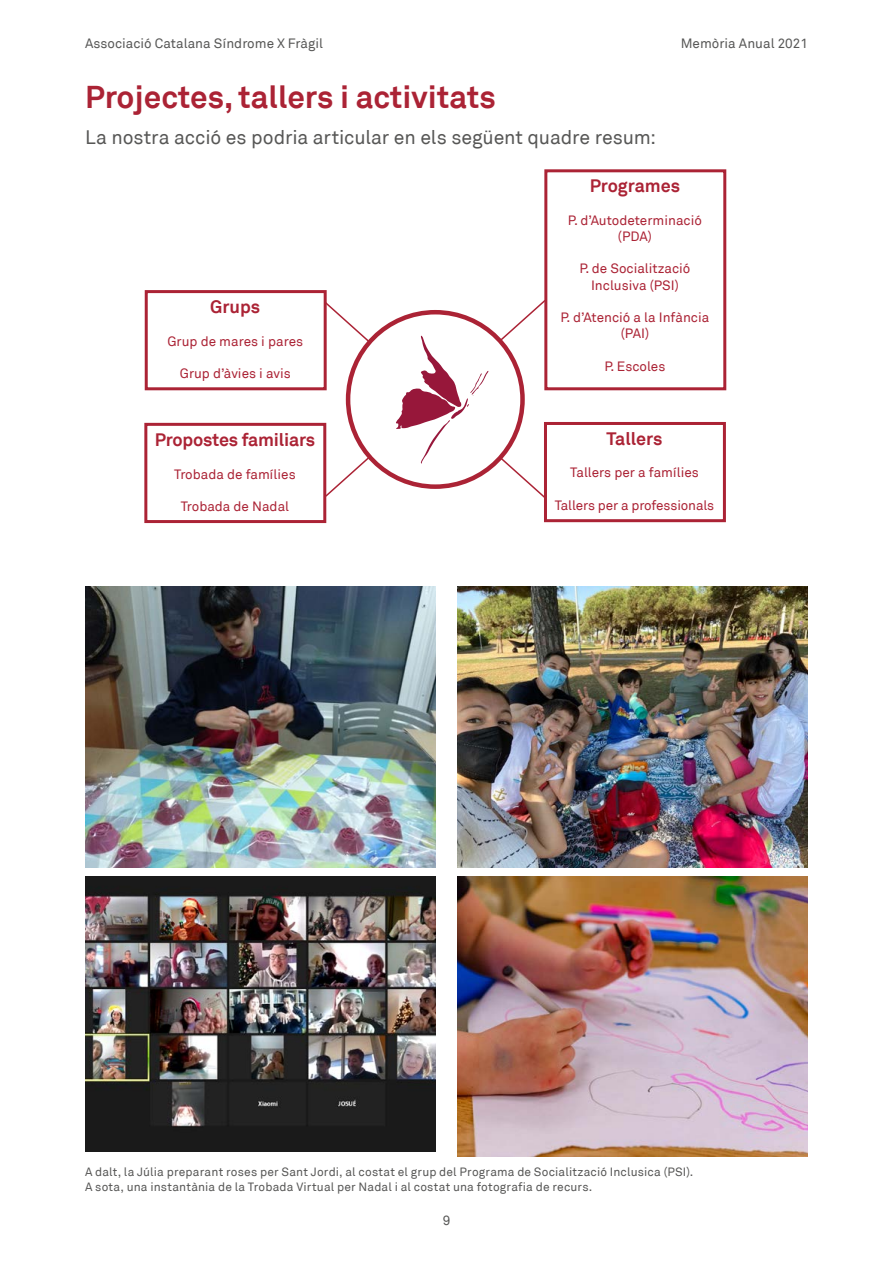
<style>
.page{position:relative;width:893px;height:1263px;background:#fff}
.page>*{position:absolute;margin:0;border:0;box-sizing:border-box;transform-origin:0 0}
.t1{font:700 31.5px "Akkurat";color:#ab2335}
.t2{font:19.5px "Akkurat";letter-spacing:-.005em;color:#575756}
.t3{font:700 18px "Akkurat";letter-spacing:-.01em;color:#ab2335}
.t4{font:13.5px/16.2px "Akkurat";color:#ab2335;text-align:center}
.t5{font:13.5px "Akkurat";color:#575756}
.t6{font:12px/15px "Akkurat";letter-spacing:.01em;color:#575756}
</style>
<div class="page">
<div style="left:346px;top:310px;width:179px;height:179px;border:4px solid #ab2335;border-radius:50%"></div>
<svg style="left:396px;top:336px;width:92px;height:128px"></svg>
<div style="left:544px;top:169px;width:182px;height:221px;border:3px solid #ab2335"></div>
<div style="left:145px;top:290px;width:182px;height:100px;border:3px solid #ab2335"></div>
<div style="left:144px;top:423px;width:182px;height:100px;border:3px solid #ab2335"></div>
<div style="left:544px;top:422px;width:182px;height:100px;border:3px solid #ab2335"></div>
<svg style="left:324px;top:453px;width:49px;height:45px"></svg>
<svg style="left:498px;top:456px;width:50px;height:44px"></svg>
<svg style="left:323px;top:300px;width:50px;height:45px"></svg>
<svg style="left:498px;top:298px;width:49px;height:45px"></svg>
<img style="left:85px;top:587px;width:351px;height:280px">
<img style="left:85px;top:876px;width:351px;height:275px">
<img style="left:457px;top:587px;width:351px;height:280px">
<img style="left:457px;top:876px;width:351px;height:281px">
<p class="t5" style="left:85px;top:35px;width:240px">Associació Catalana Síndrome X Fràgil</p>
<p class="t5" style="left:681px;top:35px;width:129px">Memòria Anual 2021</p>
<h1 class="t1" style="left:85px;top:77px;width:412px">Projectes, tallers i activitats</h1>
<h2 class="t2" style="left:85px;top:125px;width:573px">La nostra acció es podria articular en els següent quadre resum:</h2>
<h3 class="t3" style="left:590px;top:175px;width:92px">Programes</h3>
<p class="t4" style="left:568px;top:212px;width:136px">P. d’Autodeterminació (PDA)</p>
<p class="t4" style="left:579px;top:261px;width:113px">P. de Socialització<br>Inclusiva (PSI)</p>
<p class="t4" style="left:560px;top:310px;width:150px">P. d’Atenció a la Infància (PAI)</p>
<p class="t4" style="left:604px;top:358px;width:63px">P. Escoles</p>
<h3 class="t3" style="left:210px;top:295px;width:52px">Grups</h3>
<p class="t4" style="left:167px;top:333px;width:137px">Grup de mares i pares</p>
<p class="t4" style="left:180px;top:365px;width:112px">Grup d’àvies i avis</p>
<h3 class="t3" style="left:155px;top:428px;width:162px">Propostes familiars</h3>
<p class="t4" style="left:174px;top:466px;width:123px">Trobada de famílies</p>
<p class="t4" style="left:181px;top:498px;width:110px">Trobada de Nadal</p>
<h3 class="t3" style="left:607px;top:427px;width:57px">Tallers</h3>
<p class="t4" style="left:570px;top:465px;width:130px">Tallers per a famílies</p>
<p class="t4" style="left:555px;top:497px;width:161px">Tallers per a professionals</p>
<p class="t6" style="left:85px;top:1164px;width:610px">A dalt, la Júlia preparant roses per Sant Jordi, al costat el grup del Programa de Socialització Inclusica (PSI).<br>A sota, una instantània de la Trobada Virtual per Nadal i al costat una fotografia de recurs.</p>
<p class="t5" style="left:443px;top:1212px;width:9px">9</p>
</div>
